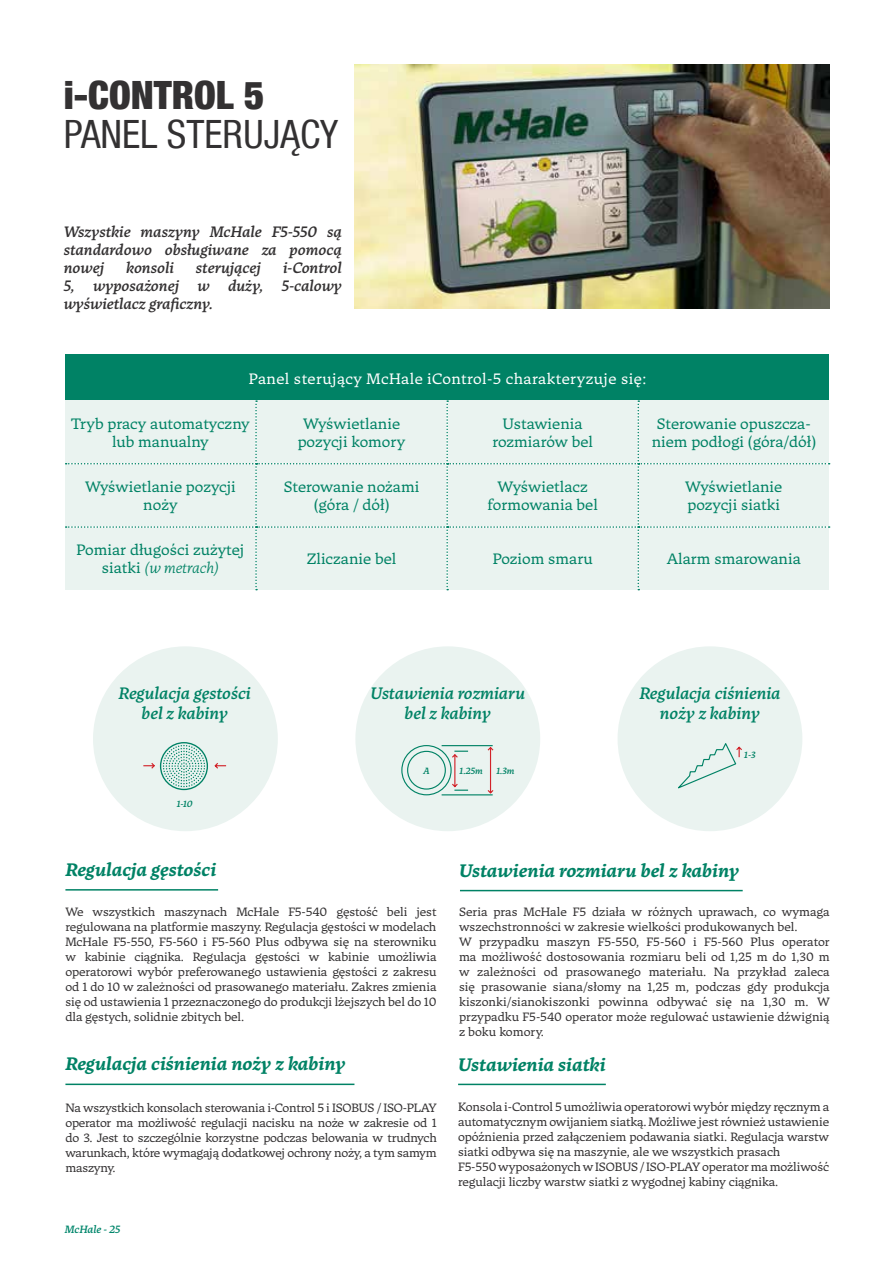
<style>
.page{position:relative;width:894px;height:1263px;background:#fff}
.page>*{position:absolute;margin:0;border:0;box-sizing:border-box;transform-origin:0 0}
.t1{font:condensed 39px "Helvetica Neue LT Com";color:#333132}
.t2{font:900 condensed 39px "Helvetica Neue";color:#333132}
.t3{font:italic 700 18px "Tuna";color:#008265}
.t4{font:italic 500 16.5px/19.5px "Tuna";color:#008265;text-align:center}
.t5{font:15px/18px "Tuna";color:#008265;text-align:center}
.t6{font:italic 500 15px/18px "Tuna";color:#333132;text-align:justify}
.t7{font:15px "Tuna";letter-spacing:.025em;color:#fff}
.t8{font:12px/15px "Tuna";letter-spacing:-.01em;color:#333132}
.t9{font:italic 500 10.5px "Tuna";letter-spacing:-.005em;color:#00866b}
.t10{font:italic 500 9px "Tuna";color:#008265}
.s1{font-weight:300;font-style:italic}
</style>
<div class="page">
<img style="left:354px;top:65px;width:475px;height:244px">
<div style="left:65px;top:354px;width:763px;height:77px;background:#008265"></div>
<div style="left:66px;top:400px;width:763px;height:190px;background:#eaf3f0"></div>
<div style="left:93px;top:646px;width:185px;height:185px;background:#eaf3f0;border-radius:50%"></div>
<div style="left:355px;top:646px;width:185px;height:185px;background:#eaf3f0;border-radius:50%"></div>
<div style="left:617px;top:646px;width:185px;height:185px;background:#eaf3f0;border-radius:50%"></div>
<hr style="left:458px;top:1083px;width:148px;height:2px;background:#008265">
<hr style="left:65px;top:889px;width:153px;height:1px;background:#008265">
<hr style="left:460px;top:889px;width:282px;height:2px;background:#008265">
<hr style="left:65px;top:1083px;width:289px;height:2px;background:#008265">
<svg style="left:678px;top:743px;width:64px;height:46px"></svg>
<hr style="left:441px;top:794px;width:52px;height:1px;background:#008265">
<hr style="left:441px;top:745px;width:52px;height:1px;background:#008265">
<svg style="left:486px;top:746px;width:8px;height:48px"></svg>
<svg style="left:401px;top:745px;width:67px;height:50px"></svg>
<div style="left:407px;top:750px;width:39px;height:39px;border:1px solid #008265;border-radius:50%"></div>
<svg style="left:143px;top:742px;width:84px;height:48px"></svg>
<h1 class="t2" style="left:64px;top:71px;width:202px">i-CONTROL 5</h1>
<h1 class="t1" style="left:64px;top:111px;width:276px">PANEL STERUJĄCY</h1>
<p class="t6" style="left:64px;top:222px;width:280px">Wszystkie maszyny McHale F5-550 są standardowo obsługiwane za pomocą nowej</p>
<p class="t6" style="left:64px;top:258px;width:280px;text-indent:219px">i-Control 5, wyposażonej w duży, 5-calowy wyświetlacz graficzny.</p>
<p class="t6" style="left:126px;top:258px;width:49px">konsoli</p>
<p class="t6" style="left:196px;top:258px;width:67px">sterującej</p>
<p class="t7" style="left:249px;top:370px;width:399px">Panel sterujący McHale iControl-5 charakteryzuje się:</p>
<p class="t5" style="left:71px;top:414px;width:180px">Tryb pracy automatyczny lub manualny</p>
<p class="t5" style="left:298px;top:414px;width:109px">Wyświetlanie pozycji komory</p>
<p class="t5" style="left:492px;top:414px;width:102px">Ustawienia rozmiarów bel</p>
<p class="t5" style="left:652px;top:414px;width:166px">Sterowanie opuszcza&shy;niem podłogi (góra/dół)</p>
<p class="t5" style="left:85px;top:478px;width:152px">Wyświetlanie pozycji noży</p>
<p class="t5" style="left:284px;top:478px;width:137px">Sterowanie nożami (góra / dół)</p>
<p class="t5" style="left:487px;top:478px;width:112px">Wyświetlacz formowania bel</p>
<p class="t5" style="left:685px;top:478px;width:99px;text-align:left">Wyświetlanie pozycji siatki</p>
<p class="t5" style="left:77px;top:541px;width:169px">Pomiar długości zużytej siatki <span class="s1">(w metrach)</span></p>
<p class="t5" style="left:307px;top:550px;width:91px">Zliczanie bel</p>
<p class="t5" style="left:493px;top:550px;width:101px">Poziom smaru</p>
<p class="t5" style="left:667px;top:550px;width:136px">Alarm smarowania</p>
<h3 class="t4" style="left:119px;top:683px;width:134px">Regulacja gęstości bel z kabiny</h3>
<h3 class="t4" style="left:370px;top:683px;width:156px">Ustawienia rozmiaru bel z kabiny</h3>
<h3 class="t4" style="left:639px;top:683px;width:142px">Regulacja ciśnienia noży z kabiny</h3>
<p class="t10" style="left:177px;top:798px;width:17px">1-10</p>
<p class="t10" style="left:423px;top:765px;width:8px">A</p>
<p class="t10" style="left:459px;top:765px;width:25px">1.25m</p>
<p class="t10" style="left:496px;top:765px;width:20px">1.3m</p>
<p class="t10" style="left:744px;top:748px;width:13px">1-3</p>
<h2 class="t3" style="left:65px;top:858px;width:152px">Regulacja gęstości</h2>
<p class="t8" style="left:65px;top:904px;width:373px;text-align:justify">We wszystkich maszynach McHale F5-540 gęstość beli jest regulowana na platformie maszyny. Regulacja gęstości w modelach McHale F5-550, F5-560 i F5-560 Plus odbywa się na sterowniku w kabinie ciągnika. Regulacja gęstości w kabinie umożliwia operatorowi wybór preferowanego ustawienia gęstości z zakresu od 1 do 10 w zależności od prasowanego materiału. Zakres zmienia się od ustawienia 1 przeznaczonego do produkcji lżejszych bel do 10 dla gęstych, solidnie zbitych bel.</p>
<h2 class="t3" style="left:65px;top:1052px;width:282px">Regulacja ciśnienia noży z kabiny</h2>
<p class="t8" style="left:65px;top:1100px;width:373px;text-align:justify">Na wszystkich konsolach sterowania i-Control 5 i ISOBUS / ISO-PLAY operator ma możliwość regulacji nacisku na noże w zakresie od 1 do 3. Jest to szczególnie korzystne podczas belowania w trudnych warunkach, które wymagają dodatkowej ochrony noży, a tym samym maszyny.</p>
<p class="t9" style="left:65px;top:1222px;width:57px">McHale - 25</p>
<h2 class="t3" style="left:459px;top:859px;width:282px">Ustawienia rozmiaru bel z kabiny</h2>
<p class="t8" style="left:459px;top:903px;width:372px">Seria pras McHale F5 działa w różnych uprawach, co wymaga wszechstronności w zakresie wielkości produkowanych bel.<br>W przypadku maszyn F5-550, F5-560 i F5-560 Plus operator ma możliwość dostosowania rozmiaru beli od 1,25 m do 1,30 m w zależności od prasowanego materiału. Na przykład zaleca się prasowanie siana/słomy na 1,25 m, podczas gdy produkcja kiszonki/sianokiszonki powinna odbywać się na 1,30 m. W przypadku F5-540 operator może regulować ustawienie dźwignią z boku komory.</p>
<h2 class="t3" style="left:458px;top:1052px;width:149px">Ustawienia siatki</h2>
<p class="t8" style="left:458px;top:1099px;width:372px">Konsola i-Control 5 umożliwia operatorowi wybór między ręcznym a automatycznym owijaniem siatką. Możliwe jest również ustawienie opóźnienia przed załączeniem podawania siatki. Regulacja warstw siatki odbywa się na maszynie, ale we wszystkich prasach<br>F5-550 wyposażonych w ISOBUS / ISO-PLAY operator ma możliwość regulacji liczby warstw siatki z wygodnej kabiny ciągnika.</p>
</div>
